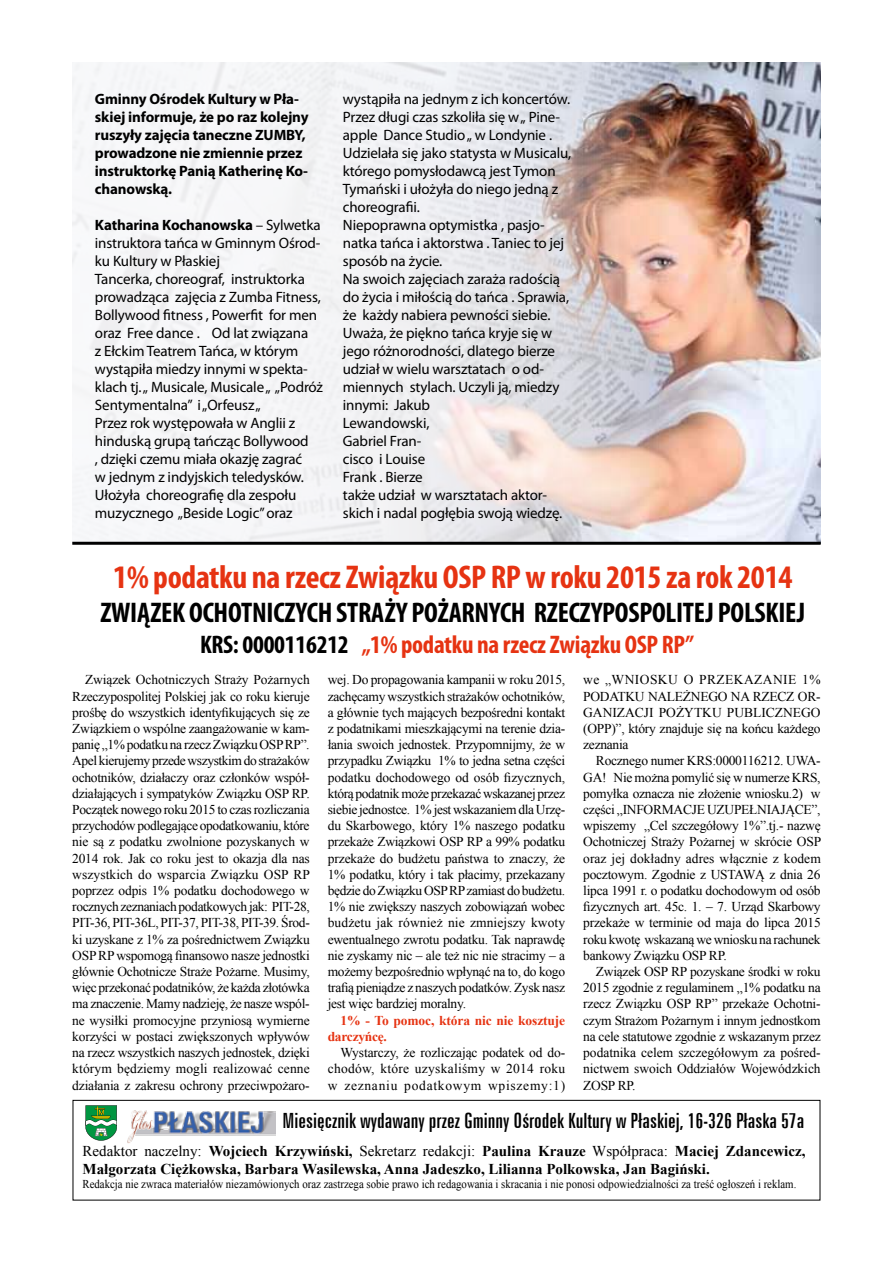
<style>
.page{position:relative;width:893px;height:1263px;background:#fff}
.page>*{position:absolute;margin:0;border:0;box-sizing:border-box;transform-origin:0 0}
.t1{font:700 condensed 33px "Myriad Pro";letter-spacing:-.01em;color:#e63312}
.t2{font:700 condensed 28.5px "Myriad Pro";letter-spacing:-.01em;color:#000}
.t3{font:700 condensed 25.5px "Myriad Pro";letter-spacing:-.01em;color:#e63312}
.t4{font:extra-condensed 21px "Zurich L2";color:#000;scale:1.07 1}
.t5{font:15px/18px "Myriad Pro";letter-spacing:-.01em;color:#000}
.t6{font:700 15px/18px "Times New Roman";color:#000}
.t7{font:700 15px/18px "Myriad Pro";letter-spacing:-.01em;color:#000}
.t8{font:13.5px/16.2px "Times New Roman";letter-spacing:-.015em;color:#000;text-align:justify}
.t9{font:700 13.5px/16.2px "Times New Roman";letter-spacing:-.01em;color:#e63312}
.t10{font:12px "Times New Roman";color:#000;scale:.9 1}
.s1{font-weight:700}
.s2{color:#000}
.s3{font-weight:400}
</style>
<div class="page">
<img style="left:72px;top:63px;width:749px;height:479px">
<div style="left:73px;top:1100px;width:747px;height:100px;border:1px solid #000"></div>
<img style="left:127px;top:1110px;width:149px;height:33px">
<svg style="left:86px;top:1105px;width:31px;height:36px"></svg>
<hr style="left:72px;top:542px;width:749px;height:3px;background:#000">
<p class="t7" style="left:95px;top:89px;width:215px">Gminny Ośrodek Kultury w Pła&shy;skiej informuje, że po raz kolejny ruszyły zajęcia taneczne ZUMBY, prowadzone nie zmiennie przez instruktorkę Panią Katherinę Ko&shy;chanowską.</p>
<p class="t5" style="left:95px;top:216px;width:230px"><span class="s1">Katharina Kochanowska</span> – Sylwetka instruktora tańca w Gminnym Ośrod&shy;ku Kultury w Płaskiej<br>Tancerka, choreograf, instruktorka prowadząca zajęcia z Zumba Fitness, Bollywood fitness , Powerfit for men oraz Free dance . Od lat związana<br>z Ełckim Teatrem Tańca, w którym wystąpiła miedzy innymi w spekta&shy;klach tj. „ Musicale, Musicale „ „Podróż Sentymentalna” i „Orfeusz „<br>Przez rok występowała w Anglii z hinduską grupą tańcząc Bollywood<br>, dzięki czemu miała okazję zagrać<br>w jednym z indyjskich teledysków.<br>Ułożyła choreografię dla zespołu muzycznego „Beside Logic” oraz</p>
<p class="t5" style="left:343px;top:90px;width:230px">wystąpiła na jednym z ich koncertów.<br>Przez długi czas szkoliła się w „ Pine&shy;apple Dance Studio „ w Londynie .<br>Udzielała się jako statysta w Musicalu, którego pomysłodawcą jest Tymon<br>Tymański i ułożyła do niego jedną z choreografii.<br>Niepoprawna optymistka , pasjo&shy;natka tańca i aktorstwa . Taniec to jej sposób na życie.<br>Na swoich zajęciach zaraża radością do życia i miłością do tańca . Sprawia, że każdy nabiera pewności siebie.<br>Uważa, że piękno tańca kryje się w jego różnorodności, dlatego bierze udział w wielu warsztatach o od&shy;miennych stylach. Uczyli ją, miedzy innymi: Jakub<br>Lewandowski,<br>Gabriel Fran-<br>cisco i Louise<br>Frank . Bierze<br>także udział w warsztatach aktor&shy;skich i nadal pogłębia swoją wiedzę.</p>
<h1 class="t1" style="left:113px;top:557px;width:681px">1% podatku na rzecz Związku OSP RP w roku 2015 za rok 2014</h1>
<h2 class="t2" style="left:100px;top:595px;width:706px">ZWIĄZEK OCHOTNICZYCH STRAŻY POŻARNYCH RZECZYPOSPOLITEJ POLSKIEJ</h2>
<h3 class="t3" style="left:200px;top:629px;width:496px"><span class="s2">KRS: 0000116212</span> „1% podatku na rzecz Związku OSP RP”</h3>
<p class="t8" style="left:72px;top:672px;width:239px;text-indent:13px">Związek Ochotniczych Straży Pożarnych Rzeczypospolitej Polskiej jak co roku kieruje prośbę do wszystkich identyfikujących się ze Związkiem o wspólne zaangażowanie w kam&shy;panię „1% podatku na rzecz Związku OSP RP”.<br>Apel kierujemy przede wszystkim do strażaków ochotników, działaczy oraz członków współ&shy;działających i sympatyków Związku OSP RP.<br>Początek nowego roku 2015 to czas rozliczania przychodów podlegające opodatkowaniu, które nie są z podatku zwolnione pozyskanych w 2014 rok. Jak co roku jest to okazja dla nas wszystkich do wsparcia Związku OSP RP poprzez odpis 1% podatku dochodowego w rocznych zeznaniach podatkowych jak: PIT-28, PIT-36, PIT-36L, PIT-37, PIT-38, PIT-39. Środ&shy;ki uzyskane z 1% za pośrednictwem Związku OSP RP wspomogą finansowo nasze jednostki głównie Ochotnicze Straże Pożarne. Musimy, więc przekonać podatników, że każda złotówka ma znaczenie. Mamy nadzieję, że nasze wspól&shy;ne wysiłki promocyjne przyniosą wymierne korzyści w postaci zwiększonych wpływów na rzecz wszystkich naszych jednostek, dzięki którym będziemy mogli realizować cenne działania z zakresu ochrony przeciwpożaro-</p>
<p class="t8" style="left:328px;top:672px;width:239px">wej. Do propagowania kampanii w roku 2015, zachęcamy wszystkich strażaków ochotników, a głównie tych mających bezpośredni kontakt z podatnikami mieszkającymi na terenie dzia&shy;łania swoich jednostek. Przypomnijmy, że w przypadku Związku 1% to jedna setna części podatku dochodowego od osób fizycznych, którą podatnik może przekazać wskazanej przez siebie jednostce. 1% jest wskazaniem dla Urzę&shy;du Skarbowego, który 1% naszego podatku przekaże Związkowi OSP RP a 99% podatku przekaże do budżetu państwa to znaczy, że 1% podatku, który i tak płacimy, przekazany będzie do Związku OSP RP zamiast do budżetu.<br>1% nie zwiększy naszych zobowiązań wobec budżetu jak również nie zmniejszy kwoty ewentualnego zwrotu podatku. Tak naprawdę nie zyskamy nic – ale też nic nie stracimy – a możemy bezpośrednio wpłynąć na to, do kogo trafią pieniądze z naszych podatków. Zysk nasz jest więc bardziej moralny.</p>
<p class="t9" style="left:328px;top:1012px;width:239px;text-indent:13px">1% - To pomoc, która nic nie kosztuje darczyńcę.</p>
<p class="t8" style="left:328px;top:1044px;width:239px;text-indent:13px">Wystarczy, że rozliczając podatek od do&shy;chodów, które uzyskaliśmy w 2014 roku w zeznaniu podatkowym wpiszemy:1)</p>
<p class="t8" style="left:583px;top:672px;width:239px">we „WNIOSKU O PRZEKAZANIE 1% PODATKU NALEŻNEGO NA RZECZ OR-GANIZACJI POŻYTKU PUBLICZNEGO (OPP)”, który znajduje się na końcu każdego zeznania</p>
<p class="t8" style="left:583px;top:753px;width:239px;text-indent:13px">Rocznego numer KRS:0000116212. UWA-GA! Nie można pomylić się w numerze KRS, pomyłka oznacza nie złożenie wniosku.2) w części „INFORMACJE UZUPEŁNIAJĄCE”, wpiszemy „Cel szczegółowy 1%”.tj.- nazwę Ochotniczej Straży Pożarnej w skrócie OSP oraz jej dokładny adres włącznie z kodem pocztowym. Zgodnie z USTAWĄ z dnia 26 lipca 1991 r. o podatku dochodowym od osób fizycznych art. 45c. 1. – 7. Urząd Skarbowy przekaże w terminie od maja do lipca 2015 roku kwotę wskazaną we wniosku na rachunek bankowy Związku OSP RP.</p>
<p class="t8" style="left:583px;top:963px;width:239px;text-indent:13px">Związek OSP RP pozyskane środki w roku 2015 zgodnie z regulaminem „1% podatku na rzecz Związku OSP RP” przekaże Ochotni&shy;czym Strażom Pożarnym i innym jednostkom na cele statutowe zgodnie z wskazanym przez podatnika celem szczegółowym za pośred&shy;nictwem swoich Oddziałów Wojewódzkich ZOSP RP.</p>
<h3 class="t4" style="left:283px;top:1108px;width:489px">Miesięcznik wydawany przez Gminny Ośrodek Kultury w Płaskiej, 16-326 Płaska 57a</h3>
<p class="t6" style="left:83px;top:1142px;width:724px"><span class="s3">Redaktor naczelny:</span> Wojciech Krzywiński, <span class="s3">Sekretarz redakcji:</span> Paulina Krauze <span class="s3">Współpraca:</span> Maciej Zdancewicz,<br>Małgorzata Ciężkowska, Barbara Wasilewska, Anna Jadeszko, Lilianna Polkowska, Jan Bagiński.</p>
<p class="t10" style="left:83px;top:1176px;width:795px">Redakcja nie zwraca materiałów niezamówionych oraz zastrzega sobie prawo ich redagowania i skracania i nie ponosi odpowiedzialności za treść ogłoszeń i reklam.</p>
</div>
